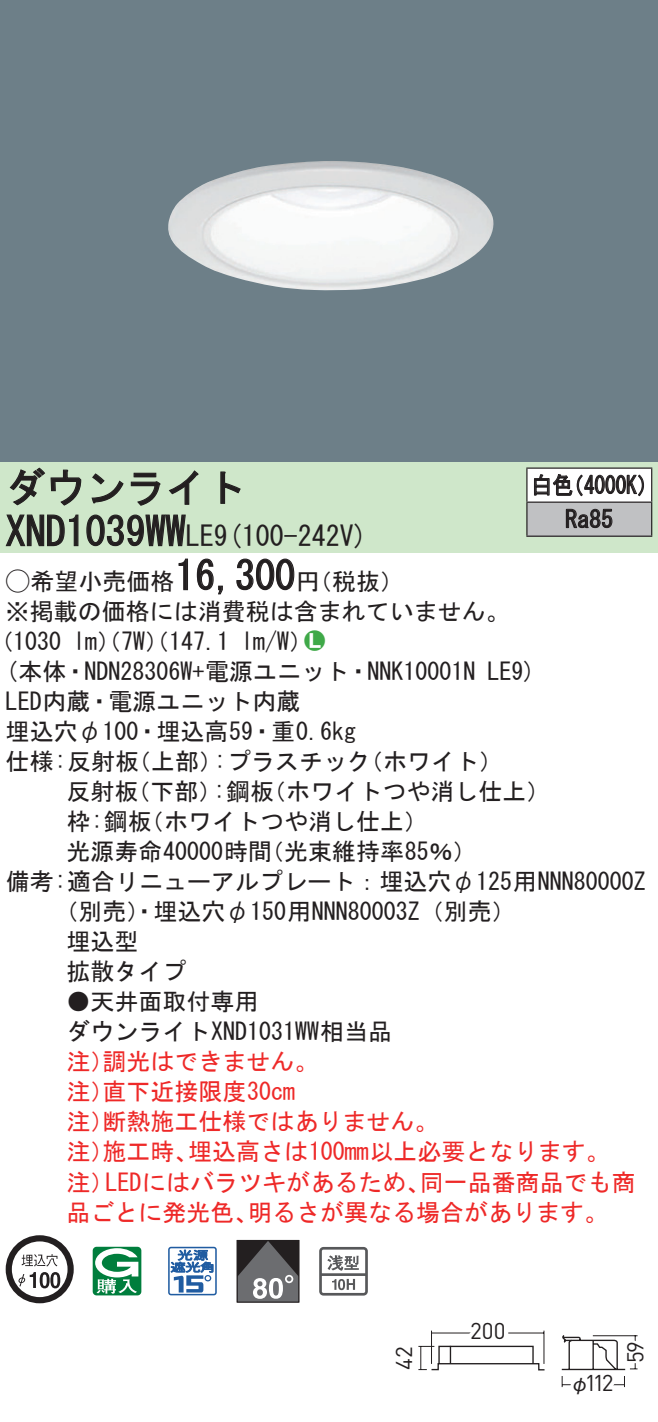
<style>
.page{position:relative;width:658px;height:1422px;background:#fff}
.page>*{position:absolute;margin:0;border:0;box-sizing:border-box;transform-origin:0 0}
.t1{font:40px "MS Gothic";color:#231f20}
.t2{font:28px "MS Gothic";color:#231f20}
.t3{font:24px/30.4px "MS Gothic";color:#231f20}
.t4{font:24px/30px "MS Gothic";color:#ee2928}
.t5{font:24px/34px "MS Gothic";color:#231f20;scale:.88 1}
.t6{font:24px "Ford Classification 1";color:#3fa948}
.t7{font:22.8px "DINOT";letter-spacing:-.025em;color:#231f20}
.t8{font:20px "Gothic BBB Pro Medium 90 pv RKSJ H";color:#231f20}
.s1{font-size:28px}
.s2{font-family:"Ford Classification 1"}
.s3{color:#fff}
</style>
<div class="page">
<div style="left:0;top:0;width:658px;height:462px;background:#6d7f88"></div>
<img style="left:168px;top:161px;width:326px;height:129px">
<div style="left:0;top:462px;width:658px;height:90px;background:#cfe7ca"></div>
<svg style="left:9px;top:467px;width:73px;height:39px"></svg>
<svg style="left:91px;top:473px;width:33px;height:30px"></svg>
<svg style="left:130px;top:472px;width:30px;height:34px"></svg>
<svg style="left:168px;top:470px;width:30px;height:35px"></svg>
<svg style="left:220px;top:471px;width:21px;height:33px"></svg>
<svg style="left:5px;top:514px;width:74px;height:32px"></svg>
<svg style="left:86px;top:514px;width:100px;height:33px"></svg>
<svg style="left:178px;top:558px;width:10px;height:32px"></svg>
<svg style="left:196px;top:558px;width:27px;height:37px"></svg>
<svg style="left:236px;top:558px;width:59px;height:32px"></svg>
<svg style="left:6px;top:1235px;width:68px;height:68px"></svg>
<svg style="left:40px;top:1271px;width:10px;height:17px"></svg>
<svg style="left:50px;top:1271px;width:10px;height:17px"></svg>
<svg style="left:93px;top:1246px;width:48px;height:49px"></svg>
<svg style="left:168px;top:1246px;width:49px;height:49px"></svg>
<div style="left:237px;top:1239px;width:62px;height:63px;border:1px solid #231f20"></div>
<svg style="left:237px;top:1240px;width:62px;height:61px;background:#636365"></svg>
<svg style="left:319px;top:1247px;width:49px;height:48px"></svg>
<div style="left:527px;top:468px;width:124px;height:34px;background:#fff"></div>
<div style="left:527px;top:502px;width:124px;height:34px;background:#c0c1c3"></div>
<hr style="left:526px;top:467px;width:126px;height:2px;background:#231f20">
<hr style="left:526px;top:468px;width:1px;height:33px;background:#231f20">
<hr style="left:651px;top:468px;width:1px;height:33px;background:#231f20">
<hr style="left:526px;top:501px;width:126px;height:2px;background:#231f20">
<hr style="left:526px;top:502px;width:1px;height:33px;background:#231f20">
<hr style="left:651px;top:502px;width:1px;height:33px;background:#231f20">
<hr style="left:526px;top:535px;width:126px;height:2px;background:#231f20">
<svg style="left:534px;top:474px;width:110px;height:23px"></svg>
<svg style="left:565px;top:508px;width:47px;height:20px"></svg>
<svg style="left:561px;top:1335px;width:77px;height:53px"></svg>
<svg style="left:418px;top:1330px;width:127px;height:41px"></svg>
<h1 class="t1" style="left:6px;top:467px;width:242px">ダウンライト</h1>
<p class="t2" style="left:214px;top:522px;width:155px">(9 100-242 (V</p>
<h1 class="t1" style="left:6px;top:511px;width:210px">XND1039WW<span class="s1">LE</span></h1>
<h1 class="t1" style="left:175px;top:555px;width:121px">16,300</h1>
<p class="t3" style="left:6px;top:566px;width:505px"><span class="s2">A</span>希望小売価格<br>※掲載の価格には消費税は含まれていません。</p>
<p class="t6" style="left:304px;top:629px;width:22px">2<span class="s3">7</span></p>
<p class="t3" style="left:296px;top:566px;width:109px">（円税抜(</p>
<p class="t3" style="left:241px;top:626px;width:73px">l m (W/</p>
<p class="t3" style="left:-11px;top:626px;width:74px">（1030</p>
<p class="t3" style="left:73px;top:626px;width:158px">lm）（ ）（W 7 147.1</p>
<p class="t5" style="left:565px;top:468px;width:56px;text-indent:-34px">白色<br>Ra85</p>
<p class="t5" style="left:563px;top:468px;width:110px">（4000 (K</p>
<p class="t3" style="left:6px;top:656px;width:471px">(本体・NDN28306 +W 電源ユニット・NNK10001N</p>
<p class="t3" style="left:6px;top:686px;width:296px">LED内蔵・電源ユニット内蔵</p>
<p class="t3" style="left:6px;top:716px;width:352px">埋込穴φ100・埋込高59・重0.6kg</p>
<p class="t3" style="left:359px;top:746px;width:145px">（ホワイト(</p>
<p class="t3" style="left:487px;top:656px;width:50px">LE (9</p>
<p class="t3" style="left:214px;top:746px;width:158px">:プラスチック</p>
<p class="t3" style="left:6px;top:746px;width:135px">仕様:反射板</p>
<p class="t3" style="left:127px;top:746px;width:97px">（上部）</p>
<p class="t3" style="left:66px;top:776px;width:74px">反射板</p>
<p class="t3" style="left:126px;top:776px;width:97px">（下部）</p>
<p class="t3" style="left:213px;top:776px;width:62px">:鋼板</p>
<p class="t3" style="left:262px;top:776px;width:289px">（ホワイトつや消し仕上(</p>
<p class="t3" style="left:66px;top:806px;width:87px">枠:鋼板</p>
<p class="t3" style="left:140px;top:806px;width:290px">（ホワイトつや消し仕上(</p>
<p class="t3" style="left:66px;top:836px;width:207px">光源寿命40000時間</p>
<p class="t3" style="left:6px;top:866px;width:641px">備考:適合リニューアルプレート：埋込穴φ125用NNN80000Z</p>
<p class="t3" style="left:54px;top:896px;width:463px">（別売）・埋込穴φ150用NNN80003 （Z 別売(</p>
<p class="t3" style="left:66px;top:926px;width:74px">埋込型</p>
<p class="t3" style="left:66px;top:956px;width:121px">拡散タイプ</p>
<p class="t3" style="left:66px;top:986px;width:327px">●天井面取付専用<br>ダウンライトXND1031WW相当品</p>
<p class="t4" style="left:102px;top:1046px;width:217px">調光はできません。</p>
<p class="t3" style="left:260px;top:836px;width:218px">（光束維持率85％(</p>
<p class="t4" style="left:102px;top:1046px;width:194px;text-indent:-36px">注）<br>直下近接限度30cm</p>
<p class="t4" style="left:102px;top:1076px;width:337px;text-indent:-36px">注）<br>断熱施工仕様ではありません。</p>
<p class="t4" style="left:66px;top:1106px;width:49px">注）</p>
<p class="t4" style="left:188px;top:1136px;width:423px">埋込高さは100mm以上必要となります。</p>
<p class="t4" style="left:102px;top:1136px;width:97px">施工時、</p>
<p class="t4" style="left:66px;top:1136px;width:49px">注）</p>
<p class="t4" style="left:66px;top:1166px;width:49px">注）</p>
<p class="t4" style="left:105px;top:1166px;width:326px">LEDにはバラツキがあるため、</p>
<p class="t4" style="left:420px;top:1166px;width:217px">同一品番商品でも商</p>
<p class="t4" style="left:66px;top:1196px;width:194px">品ごとに発光色、</p>
<p class="t4" style="left:248px;top:1196px;width:362px">明るさが異なる場合があります。</p>
<p class="t7" style="left:388px;top:1369px;width:25px;rotate:-90deg">42</p>
<p class="t7" style="left:470px;top:1314px;width:37px">200</p>
<p class="t7" style="left:585px;top:1367px;width:30px">112</p>
<p class="t8" style="left:570px;top:1366px;width:21px">φ</p>
<p class="t7" style="left:619px;top:1362px;width:24px;rotate:-90deg">59</p>
</div>
